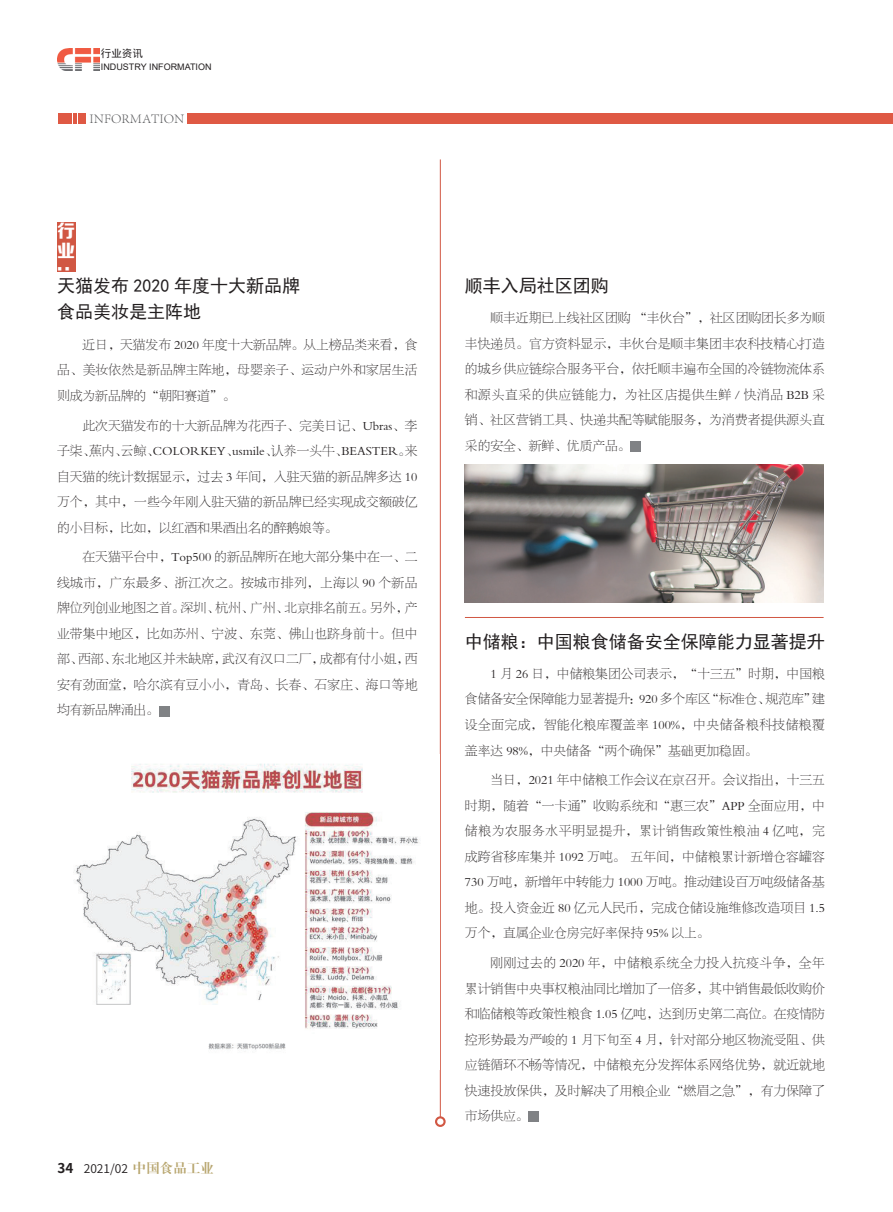
<style>
.page{position:relative;width:893px;height:1212px;background:#fff}
.page>*{position:absolute;margin:0;border:0;box-sizing:border-box;transform-origin:0 0}
.t1{font:18px/26.5px "Sim Hei";color:#231f20}
.t2{font:18px/19.8px "FZZDHJW GB1 0";color:#fff}
.t3{font:300 13.5px "Adobe Song Std";color:#57585a}
.t4{font:12.75px/25.5px "FZBSK GBK1 0";letter-spacing:.01em;color:#231f20;text-align:justify}
.t5{font:12px "Source Han Sans CN";color:#231f20}
.t6{font:10.5px "Sim Hei";color:#231f20}
.t7{font:9px "Arial";color:#231f20}
.s1{font-weight:700;font-size:13.5px}
.s2{font-family:"H Ya 4 gj";font-size:13.5px;color:#b8a66f}
</style>
<div class="page">
<img style="left:57px;top:49px;width:42px;height:21px">
<div style="left:188px;top:114px;width:705px;height:10px;background:#df5944"></div>
<div style="left:58px;top:114px;width:9px;height:10px;background:#df5944"></div>
<svg style="left:69px;top:114px;width:3px;height:10px"></svg>
<hr style="left:73px;top:114px;width:4px;height:10px;background:#df5944">
<svg style="left:78px;top:114px;width:8px;height:10px"></svg>
<hr style="left:440px;top:159px;width:1px;height:958px;background:#d15743">
<div style="left:435px;top:1116px;width:11px;height:11px;border:2px solid #d15743;border-radius:50%"></div>
<hr style="left:465px;top:617px;width:359px;height:1px;background:#d15743">
<div style="left:57px;top:222px;width:18px;height:50px;background:#d15743"></div>
<div style="left:159px;top:706px;width:10px;height:10px;background:#808285"></div>
<div style="left:631px;top:441px;width:10px;height:11px;background:#808285"></div>
<img style="left:73px;top:763px;width:346px;height:287px">
<div style="left:529px;top:1112px;width:10px;height:10px;background:#808285"></div>
<img style="left:465px;top:465px;width:359px;height:138px">
<p class="t6" style="left:101px;top:48px;width:43px">行业资讯</p>
<p class="t7" style="left:101px;top:61px;width:112px">INDUSTRY INFORMATION</p>
<p class="t3" style="left:90px;top:111px;width:96px">INFORMATION</p>
<h1 class="t2" style="left:57px;top:222px;width:19px">行业</h1>
<h1 class="t2" style="left:75px;top:266px;width:7px;rotate:90deg">:</h1>
<h1 class="t1" style="left:57px;top:272px;width:244px">天猫发布 2020 年度十大新品牌食品美妆是主阵地</h1>
<p class="t4" style="left:57px;top:332px;width:362px;text-indent:26px">近日，天猫发布 2020 年度十大新品牌。从上榜品类来看，食品、美妆依然是新品牌主阵地，母婴亲子、运动户外和家居生活则成为新品牌的“朝阳赛道”。</p>
<p class="t4" style="left:57px;top:413px;width:362px;text-indent:26px">此次天猫发布的十大新品牌为花西子、完美日记、Ubras、李子柒、蕉内、云鲸、COLORKEY、usmile、认养一头牛、BEASTER。来自天猫的统计数据显示，过去 3 年间，入驻天猫的新品牌多达 10万个，其中，一些今年刚入驻天猫的新品牌已经实现成交额破亿的小目标，比如，以红酒和果酒出名的醉鹅娘等。</p>
<p class="t4" style="left:57px;top:544px;width:362px;text-indent:26px">在天猫平台中，Top500 的新品牌所在地大部分集中在一、二线城市，广东最多、浙江次之。按城市排列，上海以 90 个新品牌位列创业地图之首。深圳、杭州、广州、北京排名前五。另外，产业带集中地区，比如苏州、宁波、东莞、佛山也跻身前十。但中部、西部、东北地区并未缺席，武汉有汉口二厂，成都有付小姐，西安有劲面堂，哈尔滨有豆小小，青岛、长春、石家庄、海口等地均有新品牌涌出。</p>
<p class="t5" style="left:58px;top:1161px;width:158px"><span class="s1">34</span> 2021/02 <span class="s2">中国食品工业</span></p>
<h1 class="t1" style="left:465px;top:272px;width:145px">顺丰入局社区团购</h1>
<p class="t4" style="left:465px;top:305px;width:362px;text-indent:26px">顺丰近期已上线社区团购 “丰伙台”，社区团购团长多为顺丰快递员。官方资料显示，丰伙台是顺丰集团丰农科技精心打造的城乡供应链综合服务平台，依托顺丰遍布全国的冷链物流体系和源头直采的供应链能力，为社区店提供生鲜 / 快消品 B2B 采销、社区营销工具、快递共配等赋能服务，为消费者提供源头直采的安全、新鲜、优质产品。</p>
<h1 class="t1" style="left:465px;top:628px;width:361px">中储粮：中国粮食储备安全保障能力显著提升</h1>
<p class="t4" style="left:465px;top:661px;width:362px;text-indent:26px">1 月 26 日，中储粮集团公司表示，“十三五”时期，中国粮食储备安全保障能力显著提升：920 多个库区“标准仓、规范库”建设全面完成，智能化粮库覆盖率 100%，中央储备粮科技储粮覆盖率达 98%，中央储备“两个确保”基础更加稳固。</p>
<p class="t4" style="left:465px;top:767px;width:362px;text-indent:26px">当日，2021 年中储粮工作会议在京召开。会议指出，十三五时期，随着“一卡通”收购系统和“惠三农”APP 全面应用，中储粮为农服务水平明显提升，累计销售政策性粮油 4 亿吨，完成跨省移库集并 1092 万吨。 五年间，中储粮累计新增仓容罐容730 万吨，新增年中转能力 1000 万吨。推动建设百万吨级储备基地。投入资金近 80 亿元人民币，完成仓储设施维修改造项目 1.5万个，直属企业仓房完好率保持 95% 以上。</p>
<p class="t4" style="left:465px;top:950px;width:362px;text-indent:26px">刚刚过去的 2020 年，中储粮系统全力投入抗疫斗争，全年累计销售中央事权粮油同比增加了一倍多，其中销售最低收购价和临储粮等政策性粮食 1.05 亿吨，达到历史第二高位。在疫情防控形势最为严峻的 1 月下旬至 4 月，针对部分地区物流受阻、供应链循环不畅等情况，中储粮充分发挥体系网络优势，就近就地快速投放保供，及时解决了用粮企业“燃眉之急”，有力保障了市场供应。</p>
</div>
